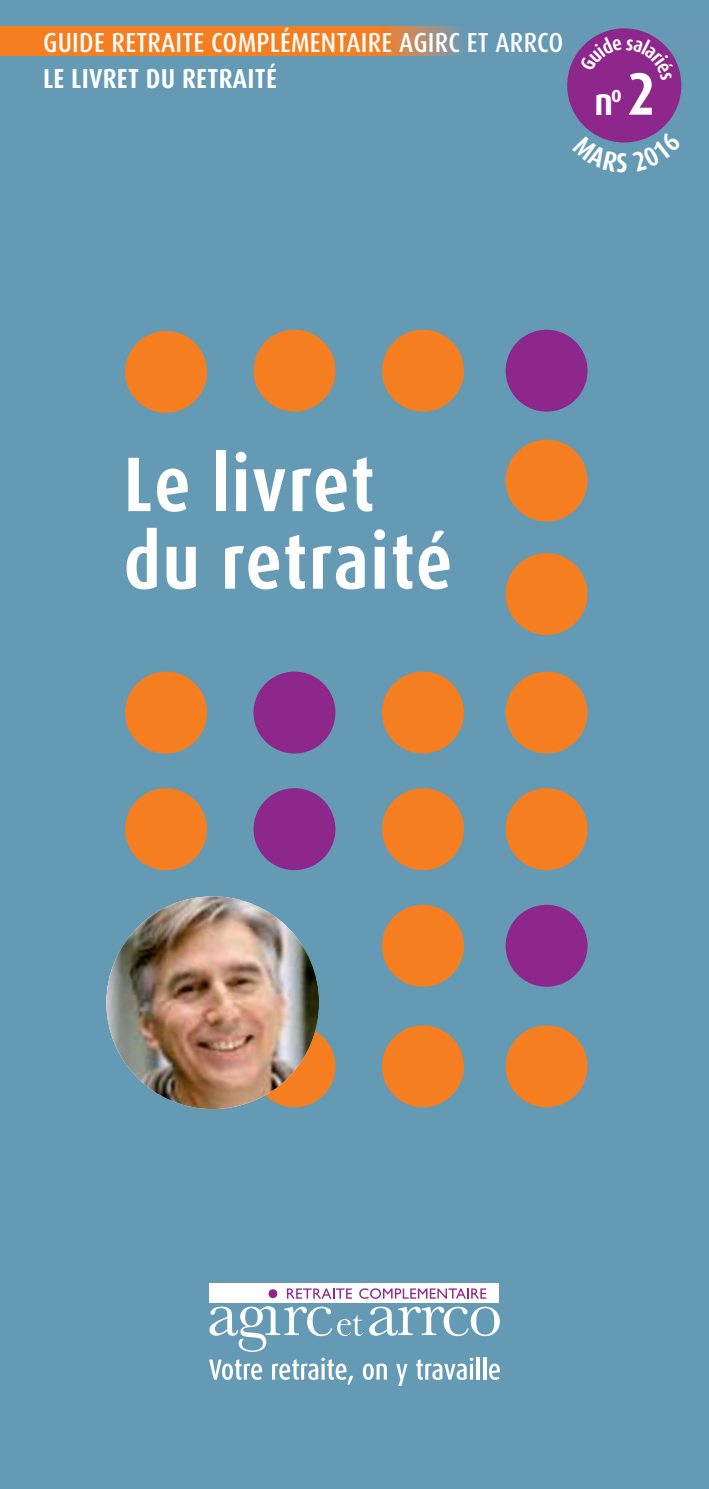
<style>
.page{position:relative;width:709px;height:1489px;background:#fff}
.page>*{position:absolute;margin:0;border:0;box-sizing:border-box;transform-origin:0 0}
.t1{font:700 condensed 77.5px/77.5px "Dax OT";letter-spacing:.02em;color:#fff}
.t2{font:700 condensed 60px "Dax OT";color:#fff}
.t3{font:700 condensed 38.25px "Dax OT";color:#fff}
.t4{font:500 condensed 27.5px "Dax OT";letter-spacing:.01em;color:#fff}
.t5{font:700 condensed 27.5px "Dax OT";letter-spacing:.01em;color:#fff}
</style>
<div class="page">
<div style="left:0;top:0;width:709px;height:1488px;background:#659ab5"></div>
<div style="left:210px;top:1283px;width:289px;height:19px;background:#fff"></div>
<svg style="left:268px;top:1289px;width:9px;height:8px"></svg>
<svg style="left:369px;top:1306px;width:131px;height:29px"></svg>
<svg style="left:287px;top:1288px;width:65px;height:10px"></svg>
<svg style="left:359px;top:1288px;width:127px;height:10px"></svg>
<svg style="left:209px;top:1306px;width:154px;height:45px"></svg>
<svg style="left:209px;top:1359px;width:53px;height:20px"></svg>
<svg style="left:272px;top:1357px;width:81px;height:27px"></svg>
<svg style="left:363px;top:1363px;width:24px;height:16px"></svg>
<svg style="left:396px;top:1363px;width:11px;height:22px"></svg>
<svg style="left:416px;top:1357px;width:57px;height:22px"></svg>
<hr style="left:476px;top:1356px;width:3px;height:23px;background:#fff">
<hr style="left:483px;top:1356px;width:3px;height:23px;background:#fff">
<svg style="left:489px;top:1363px;width:11px;height:16px"></svg>
<div style="left:505px;top:788px;width:82px;height:82px;background:#f57e20;border-radius:50%"></div>
<div style="left:505px;top:671px;width:82px;height:82px;background:#f57e20;border-radius:50%"></div>
<div style="left:505px;top:330px;width:82px;height:81px;background:#8e278c;border-radius:50%"></div>
<div style="left:505px;top:904px;width:82px;height:82px;background:#8e278c;border-radius:50%"></div>
<div style="left:505px;top:1025px;width:82px;height:82px;background:#f57e20;border-radius:50%"></div>
<div style="left:382px;top:788px;width:82px;height:82px;background:#f57e20;border-radius:50%"></div>
<div style="left:382px;top:671px;width:82px;height:82px;background:#f57e20;border-radius:50%"></div>
<div style="left:382px;top:330px;width:82px;height:81px;background:#f57e20;border-radius:50%"></div>
<div style="left:382px;top:904px;width:82px;height:82px;background:#f57e20;border-radius:50%"></div>
<div style="left:382px;top:1025px;width:82px;height:82px;background:#f57e20;border-radius:50%"></div>
<div style="left:253px;top:788px;width:82px;height:82px;background:#8e278c;border-radius:50%"></div>
<div style="left:253px;top:671px;width:82px;height:82px;background:#8e278c;border-radius:50%"></div>
<div style="left:253px;top:330px;width:82px;height:81px;background:#f57e20;border-radius:50%"></div>
<div style="left:125px;top:331px;width:82px;height:82px;background:#f57e20;border-radius:50%"></div>
<div style="left:253px;top:1025px;width:82px;height:82px;background:#f57e20;border-radius:50%"></div>
<div style="left:125px;top:788px;width:82px;height:82px;background:#f57e20;border-radius:50%"></div>
<div style="left:125px;top:671px;width:82px;height:82px;background:#f57e20;border-radius:50%"></div>
<div style="left:505px;top:553px;width:82px;height:82px;background:#f57e20;border-radius:50%"></div>
<div style="left:505px;top:439px;width:82px;height:82px;background:#f57e20;border-radius:50%"></div>
<svg style="left:0;top:26px;width:653px;height:29px"></svg>
<img style="left:106px;top:896px;width:213px;height:212px;border-radius:50%">
<div style="left:567px;top:28px;width:114px;height:114px;background:#8e278c;border-radius:50%"></div>
<svg style="left:579px;top:37px;width:94px;height:19px"></svg>
<svg style="left:590px;top:131px;width:69px;height:12px"></svg>
<p class="t4" style="left:43px;top:29px;width:522px">GUIDE RETRAITE COMPLÉMENTAIRE AGIRC ET ARRCO</p>
<p class="t5" style="left:43px;top:65px;width:235px">LE LIVRET DU RETRAITÉ</p>
<h2 class="t2" style="left:627px;top:65px;width:30px">2</h2>
<h3 class="t3" style="left:594px;top:83px;width:29px">n<sup>o</sup></h3>
<h1 class="t1" style="left:124px;top:449px;width:330px">Le livret du retraité</h1>
</div>
